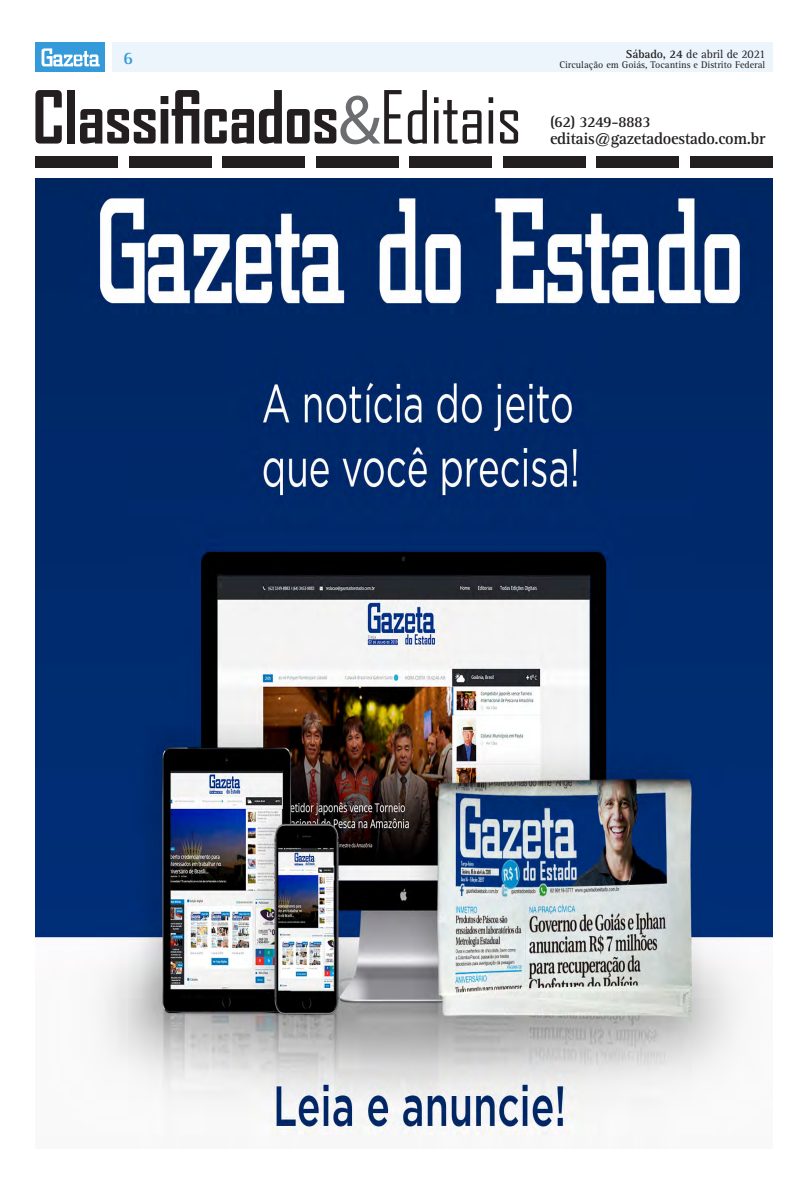
<style>
.page{position:relative;width:808px;height:1191px;background:#fff}
.page>*{position:absolute;margin:0;border:0;box-sizing:border-box;transform-origin:0 0}
.t1{font:700 70px "Agency FB";letter-spacing:-.01em;color:#231f20}
.t2{font:700 18px "Rotis Serif";color:#349ada}
.t3{font:700 17px "Rotis Serif";letter-spacing:-.02em;color:#231f20}
.t4{font:700 15.7px "Rotis Serif";letter-spacing:-.04em;color:#231f20}
.t5{font:12px "Rotis Serif";letter-spacing:-.01em;color:#231f20}
.t6{font:10px "Rotis Serif";color:#231f20}
.s1{font-family:"Myriad Pro";font-weight:400;color:#6c6d70}
.s2{font-weight:400}
.s3{font-weight:700}
</style>
<div class="page">
<div style="left:112px;top:43px;width:660px;height:29px;background:#ebf5fb"></div>
<div style="left:35px;top:43px;width:70px;height:29px;background:#349ada"></div>
<svg style="left:42px;top:48px;width:58px;height:18px"></svg>
<div style="left:35px;top:156px;width:83px;height:11px;background:#231f20"></div>
<div style="left:410px;top:156px;width:82px;height:11px;background:#231f20"></div>
<div style="left:223px;top:156px;width:82px;height:11px;background:#231f20"></div>
<div style="left:597px;top:156px;width:82px;height:11px;background:#231f20"></div>
<div style="left:129px;top:156px;width:82px;height:11px;background:#231f20"></div>
<div style="left:503px;top:156px;width:82px;height:11px;background:#231f20"></div>
<div style="left:316px;top:156px;width:82px;height:11px;background:#231f20"></div>
<div style="left:690px;top:156px;width:82px;height:11px;background:#231f20"></div>
<img style="left:35px;top:178px;width:737px;height:957px">
<p class="t2" style="left:123px;top:48px;width:12px">6</p>
<p class="t1" style="left:32px;top:74px;width:491px">Classificados<span class="s1">&amp;</span><span class="s2">Editais</span></p>
<p class="t5" style="left:626px;top:47px;width:141px"><span class="s3">Sábado, 24</span> de abril de 2021</p>
<p class="t6" style="left:559px;top:59px;width:207px">Circulação em Goiás, Tocantins e Distrito Federal</p>
<p class="t4" style="left:550px;top:112px;width:102px">(62) 3249-8883</p>
<p class="t3" style="left:550px;top:129px;width:217px">editais@gazetadoestado.com.br</p>
</div>
